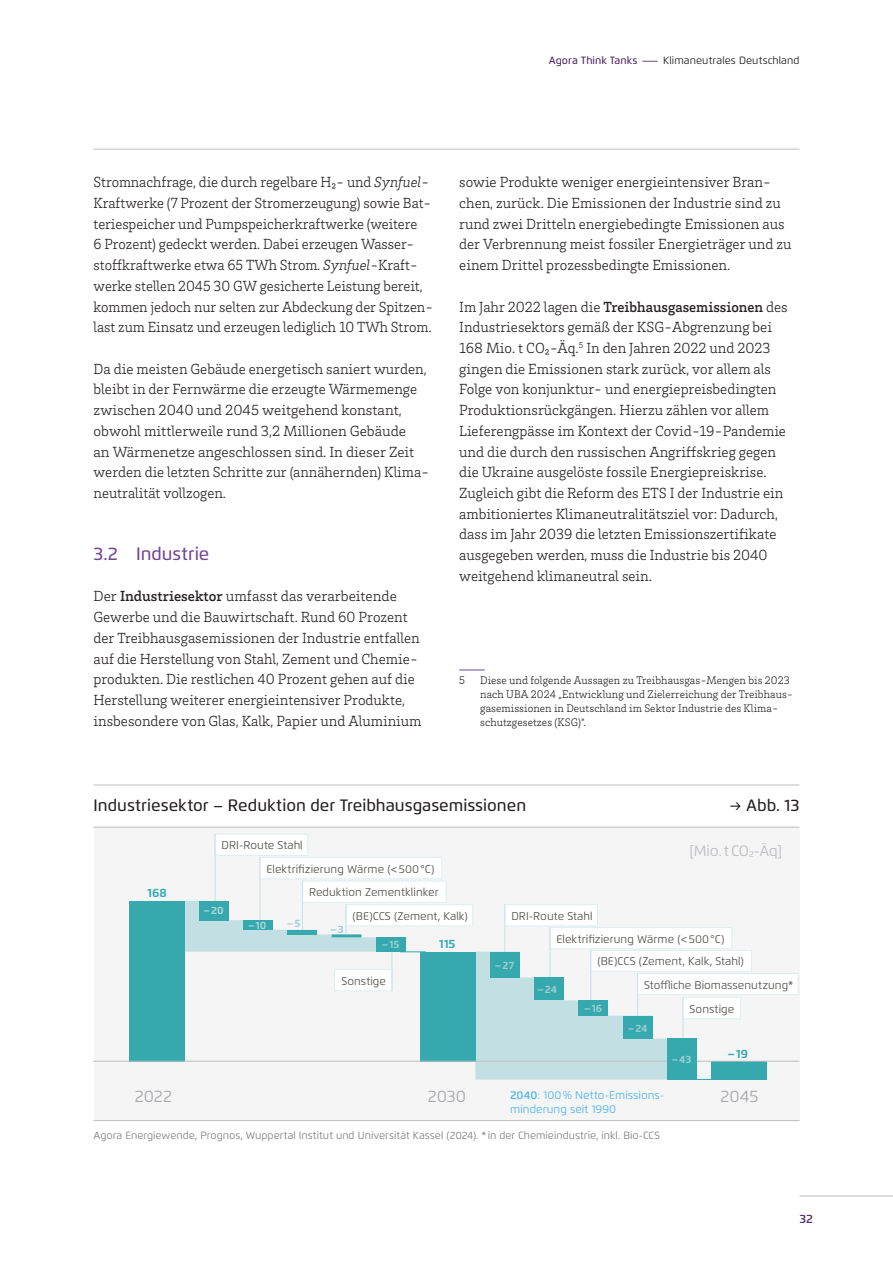
<style>
.page{position:relative;width:893px;height:1263px;background:#fff}
.page>*{position:absolute;margin:0;border:0;box-sizing:border-box;transform-origin:0 0}
.t1{font:500 18px "Flexo";color:#734695}
.t2{font:500 16.5px "Flexo";color:#231f20}
.t3{font:16.5px "Flexo";letter-spacing:.005em;color:#a8a9ad}
.Body{font:300 15px/20.7px "Brix Slab";color:#231f20}
.t4{font:15px "Flexo";letter-spacing:-.005em;color:#bcbdc0}
.t5{font:700 12px "Flexo";color:#36a9af}
.t6{font:600 12px "Flexo";color:#563070}
.t7{font:11.25px/23.2px "Flexo";color:#575553}
.Body_Footnote{font:300 11.25px/14px "Brix Slab";letter-spacing:.005em;color:#231f20}
.t8{font:11.25px/13.5px "Flexo";color:#50b7e8}
.t9{font:10.5px "Flexo";color:#808285}
.t10{font:10.5px "Flexo";letter-spacing:.005em;color:#231f20}
.t11{font:700 10.5px "Flexo";color:#9cced1}
.t12{font:700 10.5px "Flexo";color:#b0d6da}
.s1{font-weight:500;color:#47235e}
.s2{font-style:italic}
.s3{font-weight:500}
.s4{font-weight:400}
.s5{font-weight:600}
</style>
<div class="page">
<hr style="left:799px;top:1196px;width:94px;height:1px;background:#bcbdc0">
<hr style="left:94px;top:149px;width:705px;height:1px;background:#bcbdc0">
<svg style="left:459px;top:670px;width:26px;height:1px"></svg>
<div style="left:94px;top:827px;width:705px;height:293px;background:#f5f5f6"></div>
<div style="left:215px;top:834px;width:93px;height:21px;background:#fff"></div>
<div style="left:215px;top:834px;width:93px;height:22px;border:1px solid #dfeeef"></div>
<hr style="left:215px;top:834px;width:1px;height:69px;background:#cae4e7">
<div style="left:260px;top:857px;width:182px;height:22px;background:#fff"></div>
<div style="left:259px;top:857px;width:183px;height:22px;border:1px solid #dfeeef"></div>
<hr style="left:259px;top:857px;width:1px;height:70px;background:#cae4e7">
<div style="left:346px;top:904px;width:127px;height:22px;background:#fff"></div>
<div style="left:345px;top:904px;width:128px;height:22px;border:1px solid #dfeeef"></div>
<div style="left:302px;top:881px;width:144px;height:21px;background:#fff"></div>
<div style="left:302px;top:881px;width:144px;height:22px;border:1px solid #dfeeef"></div>
<hr style="left:302px;top:881px;width:1px;height:56px;background:#cae4e7">
<div style="left:335px;top:969px;width:57px;height:22px;background:#fff"></div>
<div style="left:334px;top:969px;width:58px;height:22px;border:1px solid #dfeeef"></div>
<hr style="left:391px;top:940px;width:1px;height:51px;background:#cae4e7">
<div style="left:505px;top:905px;width:92px;height:21px;background:#fff"></div>
<div style="left:504px;top:904px;width:94px;height:22px;border:1px solid #dfeeef"></div>
<hr style="left:504px;top:904px;width:1px;height:64px;background:#cae4e7">
<div style="left:550px;top:927px;width:182px;height:22px;background:#fff"></div>
<div style="left:549px;top:927px;width:183px;height:22px;border:1px solid #dfeeef"></div>
<hr style="left:549px;top:927px;width:1px;height:70px;background:#cae4e7">
<div style="left:637px;top:973px;width:161px;height:22px;background:#fff"></div>
<div style="left:637px;top:973px;width:162px;height:22px;border:1px solid #dfeeef"></div>
<div style="left:591px;top:950px;width:160px;height:22px;background:#fff"></div>
<div style="left:590px;top:950px;width:162px;height:22px;border:1px solid #dfeeef"></div>
<hr style="left:590px;top:950px;width:1px;height:70px;background:#cae4e7">
<div style="left:683px;top:997px;width:57px;height:22px;background:#fff"></div>
<div style="left:682px;top:997px;width:59px;height:22px;border:1px solid #dfeeef"></div>
<svg style="left:475px;top:952px;width:222px;height:128px"></svg>
<div style="left:129px;top:901px;width:56px;height:160px;background:#36a9af"></div>
<div style="left:420px;top:952px;width:55px;height:109px;background:#36a9af"></div>
<div style="left:490px;top:952px;width:30px;height:25px;background:#36a9af"></div>
<div style="left:534px;top:977px;width:30px;height:23px;background:#36a9af"></div>
<div style="left:578px;top:1000px;width:30px;height:16px;background:#36a9af"></div>
<div style="left:623px;top:1016px;width:29px;height:22px;background:#36a9af"></div>
<div style="left:711px;top:1061px;width:55px;height:19px;background:#36a9af"></div>
<hr style="left:94px;top:1061px;width:705px;height:1px;background:#bcbdc0">
<svg style="left:185px;top:901px;width:241px;height:51px"></svg>
<hr style="left:681px;top:1079px;width:49px;height:1px;background:#36a9af">
<hr style="left:94px;top:827px;width:705px;height:1px;background:#bcbdc0">
<hr style="left:94px;top:785px;width:705px;height:1px;background:#bcbdc0">
<hr style="left:94px;top:1120px;width:705px;height:1px;background:#bcbdc0">
<div style="left:667px;top:1038px;width:30px;height:42px;background:#36a9af"></div>
<p class="t10" style="left:549px;top:54px;width:252px"><span class="s1">Agora Think Tanks –</span>Klimaneutrales Deutschland</p>
<p class="Body" style="left:94px;top:171px;width:341px">Stromnachfrage, die durch regelbare H₂- und <span class="s2">Synfuel</span>-Kraftwerke (7 Prozent der Stromerzeugung) sowie Bat&shy;teriespeicher und Pumpspeicherkraftwerke (weitere<br>6 Prozent) gedeckt werden. Dabei erzeugen Wasser&shy;stoffkraftwerke etwa 65 TWh Strom. <span class="s2">Synfuel</span>-Kraft&shy;werke stellen 2045 30 GW gesicherte Leistung bereit, kommen jedoch nur selten zur Abdeckung der Spitzen&shy;last zum Einsatz und erzeugen lediglich 10 TWh Strom.</p>
<p class="Body" style="left:94px;top:358px;width:338px">Da die meisten Gebäude energetisch saniert wurden, bleibt in der Fernwärme die erzeugte Wärmemenge zwischen 2040 und 2045 weitgehend konstant, obwohl mittlerweile rund 3,2 Millionen Gebäude<br>an Wärmenetze angeschlossen sind. In dieser Zeit werden die letzten Schritte zur (annähernden) Klima&shy;neutralität vollzogen.</p>
<p class="t1" style="left:94px;top:543px;width:117px">3.2 Industrie</p>
<p class="Body" style="left:94px;top:585px;width:329px">Der <span class="s3">Industriesektor</span> umfasst das verarbeitende Gewerbe und die Bauwirtschaft. Rund 60 Prozent der Treibhausgasemissionen der Industrie entfallen auf die Herstellung von Stahl, Zement und Chemie&shy;produkten. Die restlichen 40 Prozent gehen auf die Herstellung weiterer energieintensiver Produkte, insbesondere von Glas, Kalk, Papier und Aluminium</p>
<p class="Body" style="left:459px;top:171px;width:334px">sowie Produkte weniger energieintensiver Bran&shy;chen, zurück. Die Emissionen der Industrie sind zu rund zwei Dritteln energiebedingte Emissionen aus der Verbrennung meist fossiler Energieträger und zu einem Drittel prozessbedingte Emissionen.</p>
<p class="Body" style="left:459px;top:296px;width:330px">Im Jahr 2022 lagen die <span class="s3">Treibhausgasemissionen</span> des Industriesektors gemäß der KSG-Abgrenzung bei 168 Mio. t CO₂-Äq.<sup>5</sup> In den Jahren 2022 und 2023 gingen die Emissionen stark zurück, vor allem als Folge von konjunktur- und energiepreisbedingten Produktionsrückgängen. Hierzu zählen vor allem Lieferengpässe im Kontext der Covid-19-Pandemie und die durch den russischen Angriffskrieg gegen die Ukraine ausgelöste fossile Energiepreiskrise.<br>Zugleich gibt die Reform des ETS I der Industrie ein ambitioniertes Klimaneutralitätsziel vor: Dadurch, dass im Jahr 2039 die letzten Emissionszertifikate ausgegeben werden, muss die Industrie bis 2040 weitgehend klimaneutral sein.</p>
<p class="Body_Footnote" style="left:459px;top:673px;width:7px">5</p>
<p class="Body_Footnote" style="left:480px;top:673px;width:314px">Diese und folgende Aussagen zu Treibhausgas-Mengen bis 2023 nach UBA 2024 „Entwicklung und Zielerreichung der Treibhaus&shy;gasemissionen in Deutschland im Sektor Industrie des Klima&shy;schutzgesetzes (KSG)“.</p>
<p class="t2" style="left:94px;top:795px;width:434px">Industriesektor – Reduktion der Treibhausgasemissionen</p>
<p class="t2" style="left:730px;top:795px;width:71px"><span class="s4">→</span> Abb. 13</p>
<p class="t5" style="left:147px;top:885px;width:21px">168</p>
<p class="t7" style="left:266px;top:834px;width:170px;text-indent:-45px">DRI-Route Stahl<br>Elektrifizierung Wärme (&lt; 500 °C)</p>
<p class="t7" style="left:353px;top:904px;width:117px">(BE)CCS (Zement, Kalk)</p>
<p class="t7" style="left:309px;top:881px;width:131px">Reduktion Zementklinker</p>
<p class="t12" style="left:204px;top:903px;width:21px">− 20</p>
<p class="t12" style="left:249px;top:918px;width:19px">− 10</p>
<p class="t11" style="left:287px;top:917px;width:15px">− 5</p>
<p class="t11" style="left:331px;top:923px;width:15px">− 3</p>
<p class="t11" style="left:382px;top:938px;width:19px">− 15</p>
<p class="t7" style="left:341px;top:969px;width:46px">Sonstige</p>
<p class="t5" style="left:439px;top:936px;width:18px">115</p>
<p class="t4" style="left:689px;top:841px;width:95px">[Mio. t CO<sub>2</sub>-Äq]</p>
<p class="t7" style="left:556px;top:904px;width:170px;text-indent:-45px">DRI-Route Stahl<br>Elektrifizierung Wärme (&lt; 500 °C)</p>
<p class="t7" style="left:644px;top:973px;width:151px">Stoffliche Biomassenutzung*</p>
<p class="t7" style="left:597px;top:950px;width:148px">(BE)CCS (Zement, Kalk, Stahl)</p>
<p class="t7" style="left:690px;top:997px;width:46px">Sonstige</p>
<p class="t11" style="left:495px;top:959px;width:20px">− 27</p>
<p class="t11" style="left:537px;top:982px;width:21px">− 24</p>
<p class="t11" style="left:584px;top:1002px;width:19px">− 16</p>
<p class="t11" style="left:628px;top:1021px;width:21px">− 24</p>
<p class="t11" style="left:672px;top:1052px;width:21px">− 43</p>
<p class="t5" style="left:728px;top:1046px;width:22px">− 19</p>
<p class="t8" style="left:510px;top:1088px;width:155px"><span class="s5">2040</span>: 100 % Netto-Emissions&shy;minderung seit 1990</p>
<p class="t3" style="left:135px;top:1086px;width:39px">2022</p>
<p class="t3" style="left:428px;top:1086px;width:40px">2030</p>
<p class="t3" style="left:720px;top:1086px;width:40px">2045</p>
<p class="t9" style="left:94px;top:1129px;width:568px">Agora Energiewende, Prognos, Wuppertal Institut und Universität Kassel (2024). * in der Chemieindustrie, inkl. Bio-CCS</p>
<p class="t6" style="left:799px;top:1211px;width:15px">32</p>
</div>
